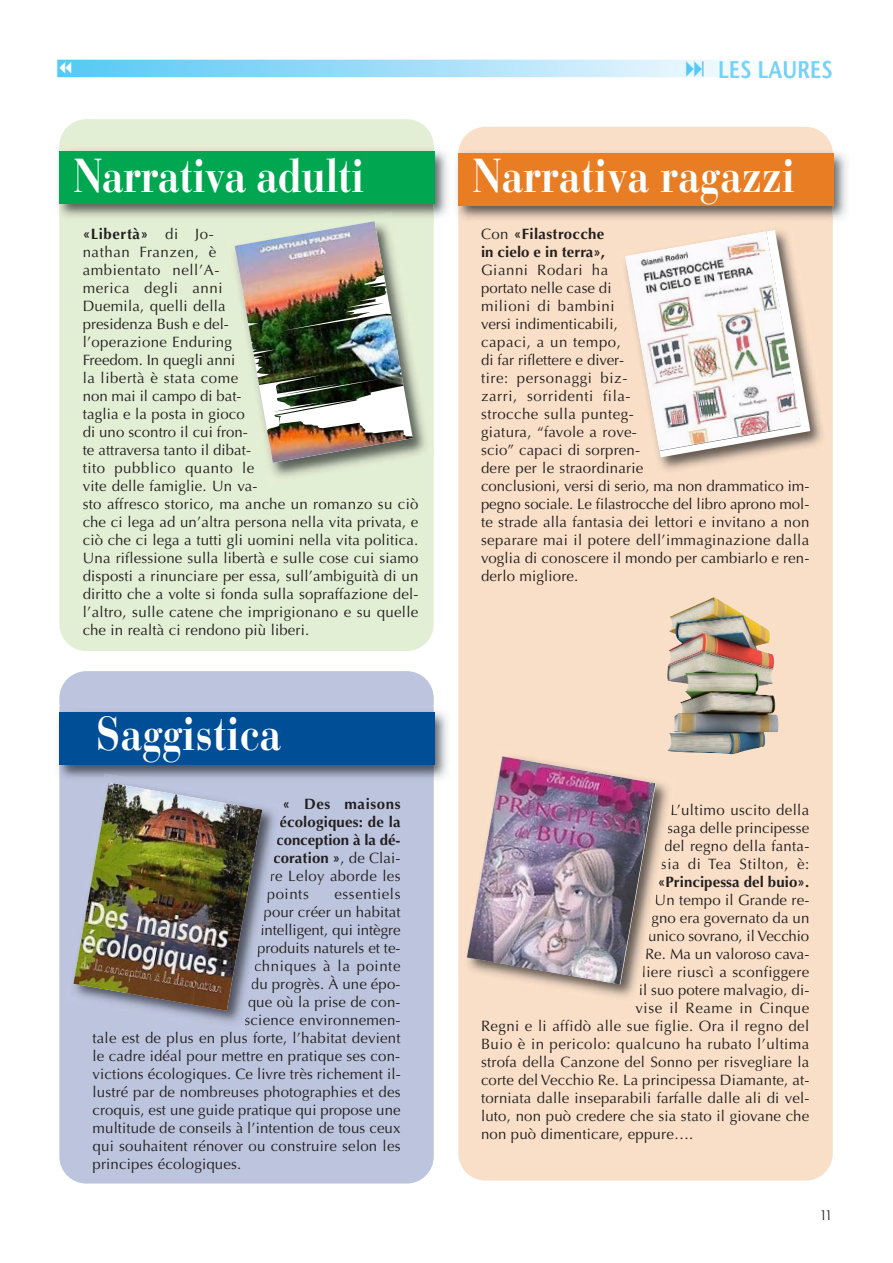
<style>
.page{position:relative;width:893px;height:1263px;background:#fff}
.page>*{position:absolute;margin:0;border:0;box-sizing:border-box;transform-origin:0 0}
.t1{font:700 47.25px "Bauer Bodoni";color:#fff;scale:.84 1}
.t2{font:15.75px/18px "Times Roman+T42+DXNLOR";color:#000}
.t3{font:15.75px/18px "Times Roman+T42+BMYQCL";color:#000}
.t4{font:15px/18px "Optima";letter-spacing:.01em;color:#231f20}
.t5{font:700 15px/18px "Optima";letter-spacing:.005em;color:#231f20}
.t6{font:15px "Optima";letter-spacing:.03em;color:#231f20}
.t7{font:15px "Optima";letter-spacing:.04em;color:#231f20}
.t8{font:700 15px "Optima";letter-spacing:.04em;color:#231f20}
.t9{font:300 condensed 15px "Formata";color:#231f20}
.s1{font-weight:700}
.s2{font-weight:400}
</style>
<div class="page">
<img style="left:56px;top:59px;width:776px;height:20px">
<div style="left:59px;top:119px;width:374px;height:532px;background:#e2efd4;border-radius:27px"></div>
<div style="left:458px;top:127px;width:374px;height:1054px;background:#f9dfc7;border-radius:27px"></div>
<img style="left:58px;top:144px;width:390px;height:78px">
<div style="left:59px;top:151px;width:375px;height:52px;background:#00a650"></div>
<img style="left:457px;top:146px;width:390px;height:78px">
<div style="left:458px;top:153px;width:375px;height:52px;background:#e87d23"></div>
<div style="left:59px;top:671px;width:374px;height:513px;background:#bdc5de;border-radius:27px"></div>
<img style="left:58px;top:706px;width:390px;height:78px">
<div style="left:59px;top:712px;width:375px;height:53px;background:#004e96"></div>
<img style="left:270px;top:367px;width:156px;height:110px">
<img style="left:336px;top:213px;width:57px;height:8px">
<img style="left:234px;top:221px;width:179px;height:242px">
<img style="left:658px;top:365px;width:165px;height:105px">
<img style="left:770px;top:221px;width:22px;height:3px">
<svg style="left:657px;top:307px;width:153px;height:150px"></svg>
<img style="left:625px;top:230px;width:175px;height:221px">
<img style="left:458px;top:747px;width:215px;height:259px">
<img style="left:103px;top:774px;width:61px;height:9px">
<svg style="left:164px;top:783px;width:118px;height:239px"></svg>
<img style="left:73px;top:783px;width:189px;height:228px">
<img style="left:665px;top:597px;width:114px;height:157px">
<img style="left:467px;top:756px;width:205px;height:234px">
<h1 class="t1" style="left:74px;top:157px;width:347px">Narrativa adulti</h1>
<h1 class="t1" style="left:472px;top:157px;width:385px">Narrativa ragazzi</h1>
<p class="t4" style="left:83px;top:226px;width:337px"><span class="s1">«Libertà»</span> di Jo-<br>nathan Franzen, è<br>ambientato nell’A-<br>merica degli anni<br>Duemila, quelli della<br>presidenza Bush e del-<br>l’operazione Enduring<br>Freedom. In quegli anni<br>la libertà è stata come<br>non mai il campo di bat-<br>taglia e la posta in gioco<br>di uno scontro il cui fron-<br>te attraversa tanto il dibat-<br>tito pubblico quanto le<br>vite delle famiglie. Un va-<br>sto affresco storico, ma anche un romanzo su ciò che ci lega ad un’altra persona nella vita privata, e ciò che ci lega a tutti gli uomini nella vita politica.<br>Una riflessione sulla libertà e sulle cose cui siamo disposti a rinunciare per essa, sull’ambiguità di un diritto che a volte si fonda sulla sopraffazione del&shy;l’altro, sulle catene che imprigionano e su quelle che in realtà ci rendono più liberi.</p>
<p class="t5" style="left:481px;top:227px;width:126px"><span class="s2">Con</span> «Filastrocche in cielo e in terra»,</p>
<p class="t4" style="left:481px;top:263px;width:330px">Gianni Rodari ha<br>portato nelle case di<br>milioni di bambini<br>versi indimenticabili,<br>capaci, a un tempo,<br>di far riflettere e diver-<br>tire: personaggi biz-<br>zarri, sorridenti fila-<br>strocche sulla punteg-<br>giatura, “favole a rove-<br>scio” capaci di sorpren-<br>dere per le straordinarie<br>conclusioni, versi di serio, ma non drammatico im&shy;pegno sociale. Le filastrocche del libro aprono mol&shy;te strade alla fantasia dei lettori e invitano a non separare mai il potere dell’immaginazione dalla voglia di conoscere il mondo per cambiarlo e ren&shy;derlo migliore.</p>
<h1 class="t1" style="left:96px;top:715px;width:222px">Saggistica</h1>
<p class="t8" style="left:282px;top:798px;width:119px">« Des maisons</p>
<p class="t5" style="left:279px;top:815px;width:123px">écologiques: de la</p>
<p class="t5" style="left:276px;top:833px;width:126px">conception à la dé-</p>
<p class="t5" style="left:273px;top:851px;width:129px">coration »<span class="s2">, de Clai-</span></p>
<p class="t4" style="left:270px;top:869px;width:132px">re Leloy aborde les</p>
<p class="t4" style="left:267px;top:887px;width:44px">points</p>
<p class="t7" style="left:334px;top:888px;width:68px">essentiels</p>
<p class="t4" style="left:263px;top:905px;width:138px">pour créer un habitat</p>
<p class="t4" style="left:260px;top:923px;width:142px">intelligent, qui intègre</p>
<p class="t4" style="left:257px;top:941px;width:145px">produits naturels et te-</p>
<p class="t7" style="left:254px;top:960px;width:148px">chniques à la pointe</p>
<p class="t4" style="left:251px;top:977px;width:151px">du progrès. À une épo-</p>
<p class="t4" style="left:248px;top:995px;width:154px">que où la prise de con-</p>
<p class="t4" style="left:244px;top:1013px;width:157px">science environnemen-</p>
<p class="t4" style="left:93px;top:1031px;width:309px">tale est de plus en plus forte, l’habitat devient</p>
<p class="t4" style="left:93px;top:1049px;width:309px">le cadre idéal pour mettre en pratique ses con-</p>
<p class="t4" style="left:93px;top:1067px;width:309px">victions écologiques. Ce livre très richement il-</p>
<p class="t4" style="left:93px;top:1085px;width:309px">lustré par de nombreuses photographies et des</p>
<p class="t4" style="left:93px;top:1103px;width:309px">croquis, est une guide pratique qui propose une</p>
<p class="t4" style="left:93px;top:1121px;width:309px">multitude de conseils à l’intention de tous ceux</p>
<p class="t4" style="left:93px;top:1139px;width:309px">qui souhaitent rénover ou construire selon les</p>
<p class="t4" style="left:93px;top:1157px;width:150px">principes écologiques.</p>
<p class="t3" style="left:264px;top:893px;width:16px;rotate:10deg">e c p de</p>
<p class="t4" style="left:661px;top:803px;width:150px;text-align:right">L’ultimo uscito della saga delle principesse del regno della fanta&shy;sia di Tea Stilton, è:</p>
<p class="t5" style="left:657px;top:875px;width:153px">«Principessa del buio».</p>
<p class="t4" style="left:654px;top:893px;width:156px">Un tempo il Grande re-</p>
<p class="t4" style="left:651px;top:911px;width:159px">gno era governato da un</p>
<p class="t4" style="left:648px;top:929px;width:163px">unico sovrano, il Vecchio</p>
<p class="t4" style="left:645px;top:947px;width:166px">Re. Ma un valoroso cava-</p>
<p class="t4" style="left:642px;top:965px;width:169px">liere riuscì a sconfiggere</p>
<p class="t4" style="left:638px;top:983px;width:172px">il suo potere malvagio, di-</p>
<p class="t7" style="left:635px;top:1002px;width:175px">vise il Reame in Cinque</p>
<p class="t6" style="left:481px;top:1020px;width:330px">Regni e li affidò alle sue figlie. Ora il regno del</p>
<p class="t6" style="left:481px;top:1038px;width:330px">Buio è in pericolo: qualcuno ha rubato l’ultima</p>
<p class="t4" style="left:481px;top:1055px;width:330px">strofa della Canzone del Sonno per risvegliare la</p>
<p class="t4" style="left:481px;top:1073px;width:330px">corte del Vecchio Re. La principessa Diamante, at-</p>
<p class="t4" style="left:481px;top:1091px;width:330px">torniata dalle inseparabili farfalle dalle ali di vel-</p>
<p class="t4" style="left:481px;top:1109px;width:330px">luto, non può credere che sia stato il giovane che</p>
<p class="t4" style="left:481px;top:1127px;width:214px">non può dimenticare, eppure….</p>
<p class="t2" style="left:650px;top:884px;width:17px;rotate:10deg">C pr no</p>
<p class="t9" style="left:820px;top:1208px;width:13px">11</p>
</div>
